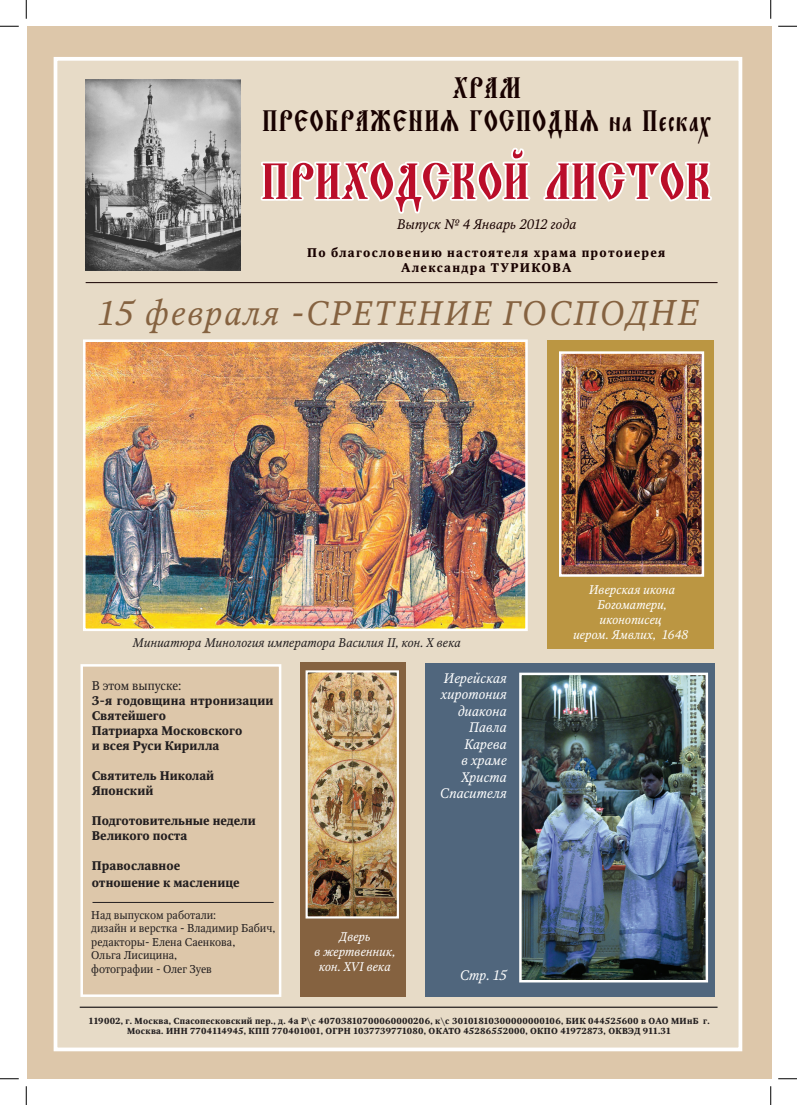
<style>
.page{position:relative;width:797px;height:1105px;background:#fff}
.page>*{position:absolute;margin:0;border:0;box-sizing:border-box;transform-origin:0 0}
.t1{font:54px "Evangelie";color:#ba0e2a}
.t2{font:italic 34px "Octava C";letter-spacing:.05em;color:#856240}
.t3{font:31.5px/32.9px "Evangelie";letter-spacing:.03em;color:#180100;text-align:center;scale:.96 1}
.t4{font:italic 13.75px/16.5px "Octava C";color:#fff;text-align:right}
.t5{font:italic 13.75px "Octava C";color:#180100}
.t6{font:700 12.5px/15px "Octava C";color:#231f20}
.t7{font:italic 12.5px/15px "Octava C";color:#fff;text-align:center}
.t8{font:700 12.5px/15px "Octava C";letter-spacing:.1em;color:#180100;text-align:center}
.t9{font:italic 12.5px "Octava C";color:#231f20}
.t10{font:12.5px "Octava C";letter-spacing:-.005em;color:#231f20}
.t11{font:11.25px/13.5px "Octava C";color:#231f20}
.t12{font:700 8.75px/10.5px "Octava C";letter-spacing:.025em;color:#231f20;text-align:center}
.s1{font-style:inherit}
.s2{font-size:35.75px}
</style>
<div class="page">
<div style="left:28px;top:26px;width:744px;height:1053px;background:#ddc7aa"></div>
<div style="left:54px;top:57px;width:688px;height:994px;background:#e7dbc7;border:4px solid #fff"></div>
<div style="left:300px;top:663px;width:106px;height:334px;background:#856240"></div>
<div style="left:425px;top:664px;width:290px;height:333px;background:#50667d"></div>
<div style="left:80px;top:664px;width:201px;height:333px;background:#ddc7aa;border:2px solid #fff"></div>
<svg style="left:260px;top:147px;width:271px;height:67px"></svg>
<svg style="left:543px;top:161px;width:169px;height:41px"></svg>
<hr style="left:86px;top:282px;width:631px;height:1px;background:#150000">
<hr style="left:80px;top:1006px;width:637px;height:2px;background:#231f20">
<img style="left:87px;top:343px;width:437px;height:284px">
<div style="left:83px;top:339px;width:445px;height:292px;border:3px solid #fff"></div>
<img style="left:522px;top:676px;width:183px;height:303px">
<div style="left:519px;top:673px;width:189px;height:309px;border:2px solid #fff"></div>
<img style="left:308px;top:673px;width:88px;height:242px">
<div style="left:305px;top:670px;width:94px;height:248px;border:2px solid #fff"></div>
<div style="left:547px;top:340px;width:166px;height:309px;background:#bb9642"></div>
<img style="left:562px;top:354px;width:139px;height:220px">
<div style="left:559px;top:351px;width:145px;height:226px;border:2px solid #fff"></div>
<img style="left:86px;top:80px;width:154px;height:191px">
<hr style="left:92px;top:902px;width:182px;height:1px;background:#231f20">
<svg style="left:0;top:25px;width:19px;height:2px"></svg>
<svg style="left:778px;top:25px;width:19px;height:2px"></svg>
<svg style="left:0;top:1078px;width:19px;height:1px"></svg>
<svg style="left:778px;top:1078px;width:19px;height:1px"></svg>
<svg style="left:25px;top:0;width:2px;height:19px"></svg>
<svg style="left:25px;top:1086px;width:2px;height:19px"></svg>
<svg style="left:770px;top:0;width:1px;height:19px"></svg>
<svg style="left:770px;top:1086px;width:1px;height:19px"></svg>
<h3 class="t3" style="left:262px;top:71px;width:469px">ХРАМ<br>ПРЕЋБРАЖЕНИЯ ГЋСПЋДНЯ на Песках</h3>
<h1 class="t1" style="left:261px;top:149px;width:452px">ПРИХЋДСКЋЙ ЛИСТЋК</h1>
<h3 class="t5" style="left:397px;top:216px;width:181px">Выпуск № 4 Январь 2012 года</h3>
<h3 class="t8" style="left:307px;top:245px;width:360px">По благословению настоятеля храма протоиерея<br>Александра ТУРИКОВА</h3>
<h2 class="t2" style="left:97px;top:294px;width:602px"><span class="s1">15</span> февраля <span class="s1">-</span>СРЕТЕНИЕ ГОСПОД<span class="s2">НЕ</span></h2>
<h3 class="t9" style="left:132px;top:636px;width:330px">Миниатюра Минология императора Василия II, кон. X века</h3>
<h3 class="t10" style="left:92px;top:679px;width:91px">В этом выпуске:</h3>
<h3 class="t6" style="left:92px;top:694px;width:183px">3-я годовщина нтронизации<br>Святейшего<br>Патриарха Московского<br>и всея Руси Кирилла</h3>
<h3 class="t6" style="left:92px;top:769px;width:124px">Святитель Николай<br>Японский</h3>
<h3 class="t6" style="left:92px;top:814px;width:165px">Подготовительные недели<br>Великого поста</h3>
<h3 class="t6" style="left:92px;top:858px;width:149px;line-height:16.5px">Православное отношение к масленице</h3>
<p class="t11" style="left:91px;top:908px;width:185px">Над выпуском работали:<br>дизайн и верстка - Владимир Бабич, редакторы- Елена Саенкова,<br>Ольга Лисицина,<br>фотографии - Олег Зуев</p>
<h3 class="t7" style="left:314px;top:929px;width:82px">Дверь<br>в жертвенник, кон. XVI века</h3>
<h3 class="t4" style="left:440px;top:670px;width:68px">Иерейская хиротония диакона<br>Павла<br>Карева<br>в храме<br>Христа<br>Спасителя</h3>
<h3 class="t4" style="left:460px;top:967px;width:48px">Стр. 15</h3>
<h3 class="t7" style="left:573px;top:583px;width:116px">Иверская икона<br>Богоматери, иконописец<br>иером. Ямвлих, 1648</h3>
<p class="t12" style="left:89px;top:1016px;width:622px">119002, г. Москва, Спасопесковский пер., д. 4а Р\с 40703810700060000206, к\с 30101810300000000106, БИК 044525600 в ОАО МИнБ г.<br>Москва. ИНН 7704114945, КПП 770401001, ОГРН 1037739771080, ОКАТО 45286552000, ОКПО 41972873, ОКВЭД 911.31</p>
</div>
